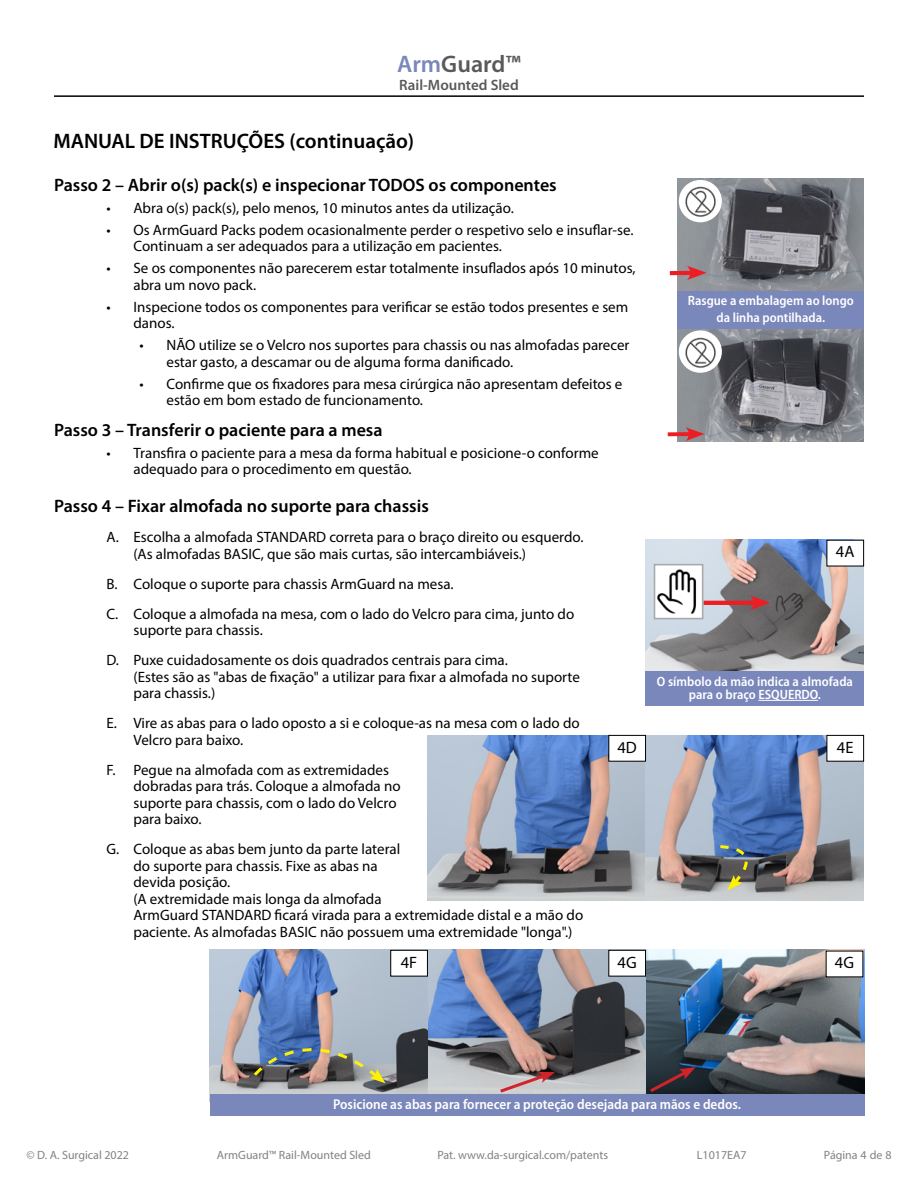
<style>
.page{position:relative;width:918px;height:1188px;background:#fff}
.page>*{position:absolute;margin:0;border:0;box-sizing:border-box;transform-origin:0 0}
.t1{font:600 24px "Myriad Pro";color:#58595b}
.t2{font:600 21px "Myriad Pro";color:#000}
.t3{font:600 18px "Myriad Pro";color:#000}
.t4{font:16.5px "Myriad Pro";color:#000}
.t5{font:15px/16.5px "Myriad Pro";color:#000}
.t6{font:600 15px "Myriad Pro";color:#58595b}
.t7{font:600 semi-condensed 14.25px "Myriad Pro";color:#fff}
.t8{font:600 semi-condensed 13.5px/16.2px "Myriad Pro";color:#fff;text-align:center}
.t9{font:12px "Myriad Pro";color:#808285}
.s1{color:#7a87bb}
</style>
<div class="page">
<hr style="left:54px;top:95px;width:810px;height:2px;background:#000">
<div style="left:678px;top:291px;width:186px;height:38px;background:#7a87bb"></div>
<img style="left:678px;top:179px;width:185px;height:112px">
<div style="left:679px;top:180px;width:43px;height:42px;background:#fff;border-radius:50%"></div>
<img style="left:682px;top:183px;width:37px;height:37px">
<hr style="left:670px;top:271px;width:25px;height:4px;background:#ed1d24">
<svg style="left:687px;top:266px;width:20px;height:14px"></svg>
<img style="left:678px;top:329px;width:185px;height:112px">
<div style="left:679px;top:330px;width:43px;height:43px;background:#fff;border-radius:50%"></div>
<img style="left:682px;top:333px;width:37px;height:38px">
<svg style="left:668px;top:432px;width:17px;height:4px"></svg>
<svg style="left:685px;top:427px;width:19px;height:14px"></svg>
<img style="left:646px;top:540px;width:218px;height:131px">
<hr style="left:703px;top:601px;width:55px;height:4px;background:#ed1d24">
<svg style="left:750px;top:595px;width:20px;height:15px"></svg>
<div style="left:646px;top:671px;width:218px;height:35px;background:#7a87bb"></div>
<hr style="left:758px;top:700px;width:60px;height:1px;background:#fff">
<img style="left:657px;top:567px;width:43px;height:49px">
<div style="left:654px;top:564px;width:49px;height:55px;border:2px solid #a7a9ac"></div>
<div style="left:827px;top:540px;width:37px;height:26px;background:#fff"></div>
<img style="left:428px;top:735px;width:218px;height:166px">
<svg style="left:646px;top:735px;width:218px;height:166px"></svg>
<svg style="left:717px;top:844px;width:51px;height:47px"></svg>
<div style="left:609px;top:735px;width:37px;height:26px;background:#fff"></div>
<div style="left:608px;top:735px;width:38px;height:27px;border:1px solid #000"></div>
<div style="left:827px;top:735px;width:37px;height:26px;background:#fff"></div>
<div style="left:827px;top:735px;width:37px;height:27px;border:1px solid #000"></div>
<img style="left:428px;top:950px;width:218px;height:144px">
<svg style="left:497px;top:1072px;width:58px;height:22px"></svg>
<img style="left:646px;top:950px;width:218px;height:144px">
<svg style="left:647px;top:1067px;width:49px;height:27px"></svg>
<img style="left:210px;top:950px;width:218px;height:144px">
<svg style="left:252px;top:1017px;width:134px;height:66px"></svg>
<div style="left:210px;top:1094px;width:654px;height:22px;background:#7a87bb"></div>
<div style="left:391px;top:950px;width:36px;height:26px;background:#fff"></div>
<div style="left:390px;top:950px;width:38px;height:26px;border:1px solid #000"></div>
<div style="left:609px;top:950px;width:37px;height:26px;background:#fff"></div>
<div style="left:608px;top:950px;width:38px;height:26px;border:1px solid #000"></div>
<div style="left:826px;top:951px;width:37px;height:26px;background:#fff"></div>
<h1 class="t1" style="left:397px;top:49px;width:125px"><span class="s1">Arm</span>Guard™</h1>
<p class="t6" style="left:399px;top:75px;width:121px">Rail-Mounted Sled</p>
<h2 class="t2" style="left:53px;top:128px;width:362px">MANUAL DE INSTRUÇÕES (continuação)</h2>
<p class="t3" style="left:54px;top:174px;width:504px">Passo 2 – Abrir o(s) pack(s) e inspecionar TODOS os componentes</p>
<p class="t5" style="left:106px;top:200px;width:409px">• Abra o(s) pack(s), pelo menos, 10 minutos antes da utilização.</p>
<p class="t5" style="left:134px;top:221px;width:502px;text-indent:-27px">• Os ArmGuard Packs podem ocasionalmente perder o respetivo selo e insuflar-se.<br>Continuam a ser adequados para a utilização em pacientes.</p>
<p class="t5" style="left:134px;top:260px;width:504px;text-indent:-27px">• Se os componentes não parecerem estar totalmente insuflados após 10 minutos, abra um novo pack.</p>
<p class="t5" style="left:134px;top:298px;width:496px;text-indent:-27px">• Inspecione todos os componentes para verificar se estão todos presentes e sem danos.</p>
<p class="t5" style="left:166px;top:337px;width:465px;text-indent:-27px">• NÃO utilize se o Velcro nos suportes para chassis ou nas almofadas parecer estar gasto, a descamar ou de alguma forma danificado.</p>
<p class="t5" style="left:166px;top:375px;width:458px;text-indent:-27px">• Confirme que os fixadores para mesa cirúrgica não apresentam defeitos e estão em bom estado de funcionamento.</p>
<p class="t8" style="left:688px;top:293px;width:168px">Rasgue a embalagem ao longo da linha pontilhada.</p>
<p class="t3" style="left:54px;top:419px;width:330px">Passo 3 – Transferir o paciente para a mesa</p>
<p class="t5" style="left:134px;top:444px;width:467px;text-indent:-27px">• Transfira o paciente para a mesa da forma habitual e posicione-o conforme adequado para o procedimento em questão.</p>
<p class="t3" style="left:54px;top:495px;width:376px">Passo 4 – Fixar almofada no suporte para chassis</p>
<p class="t5" style="left:134px;top:529px;width:451px;text-indent:-27px">A. Escolha a almofada STANDARD correta para o braço direito ou esquerdo. (As almofadas BASIC, que são mais curtas, são intercambiáveis.)</p>
<p class="t5" style="left:106px;top:568px;width:469px;line-height:30px">B. Coloque o suporte para chassis ArmGuard na mesa.<br>C. Coloque a almofada na mesa, com o lado do Velcro para cima, junto do</p>
<p class="t5" style="left:106px;top:615px;width:403px;line-height:30px;text-indent:27px">suporte para chassis.<br>D. Puxe cuidadosamente os dois quadrados centrais para cima.</p>
<p class="t5" style="left:134px;top:668px;width:448px">(Estes são as "abas de fixação" a utilizar para fixar a almofada no suporte para chassis.)</p>
<p class="t5" style="left:134px;top:715px;width:448px;text-indent:-27px">E. Vire as abas para o lado oposto a si e coloque-as na mesa com o lado do<br>Velcro para baixo.</p>
<p class="t5" style="left:134px;top:761px;width:269px;text-indent:-27px">F. Pegue na almofada com as extremidades dobradas para trás. Coloque a almofada no suporte para chassis, com o lado do Velcro para baixo.</p>
<p class="t5" style="left:134px;top:841px;width:451px;text-indent:-27px">G. Coloque as abas bem junto da parte lateral<br>do suporte para chassis. Fixe as abas na<br>devida posição.<br>(A extremidade mais longa da almofada<br>ArmGuard STANDARD ficará virada para a extremidade distal e a mão do paciente. As almofadas BASIC não possuem uma extremidade "longa".)</p>
<p class="t4" style="left:836px;top:542px;width:20px">4A</p>
<p class="t8" style="left:657px;top:674px;width:198px;line-height:13.5px">O símbolo da mão indica a almofada para o braço ESQUERDO.</p>
<p class="t4" style="left:617px;top:737px;width:21px">4D</p>
<p class="t4" style="left:837px;top:737px;width:18px">4E</p>
<p class="t4" style="left:401px;top:952px;width:18px">4F</p>
<p class="t4" style="left:618px;top:952px;width:21px">4G</p>
<p class="t4" style="left:835px;top:953px;width:21px">4G</p>
<p class="t7" style="left:333px;top:1096px;width:409px">Posicione as abas para fornecer a proteção desejada para mãos e dedos.</p>
<p class="t9" style="left:26px;top:1148px;width:104px">© D. A. Surgical 2022</p>
<p class="t9" style="left:217px;top:1148px;width:155px">ArmGuard™ Rail-Mounted Sled</p>
<p class="t9" style="left:437px;top:1148px;width:172px">Pat. www.da-surgical.com/patents</p>
<p class="t9" style="left:697px;top:1148px;width:51px">L1017EA7</p>
<p class="t9" style="left:824px;top:1148px;width:69px">Página 4 de 8</p>
</div>
